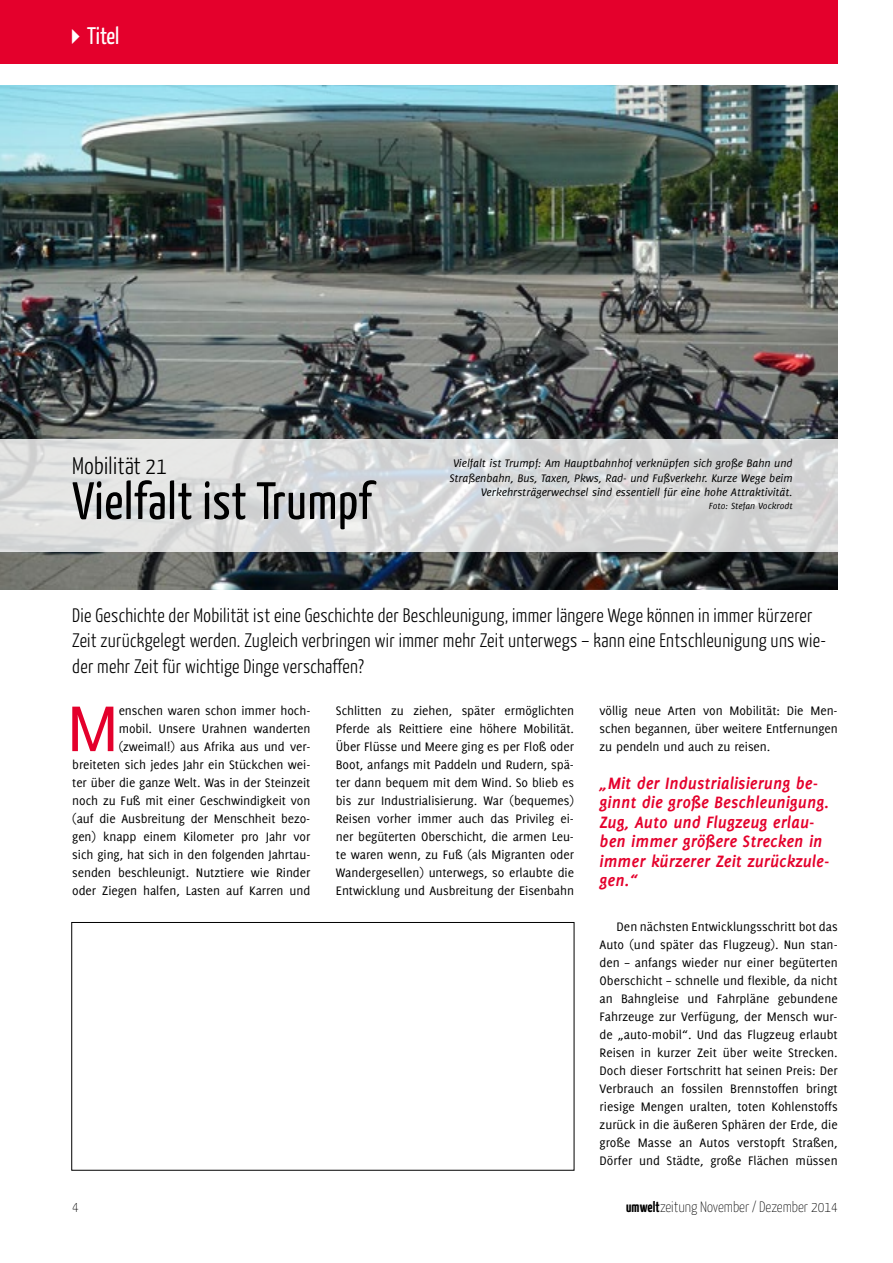
<style>
.page{position:relative;width:893px;height:1263px;background:#fff}
.page>*{position:absolute;margin:0;border:0;box-sizing:border-box;transform-origin:0 0}
.t1{font:70.65px "Delicious";color:#e4002c}
.t2{font:52.5px "Yanone Kaffeesatz";letter-spacing:.015em;color:#000}
.t3{font:300 24px "Yanone Kaffeesatz";letter-spacing:.015em;color:#000}
.t4{font:24px "Yanone Kaffeesatz";letter-spacing:-.01em;color:#fff}
.t5{font:300 19.5px/25.5px "Yanone Kaffeesatz";letter-spacing:.015em;color:#000}
.t6{font:italic 700 18px/19.5px "Delicious";color:#e4002c}
.t7{font:100 15px "Yanone Kaffeesatz";color:#000}
.t8{font:13.5px/18px "Delicious";letter-spacing:-.005em;color:#000;text-align:justify}
.t9{font:italic 12px/14.4px "Delicious";color:#000;text-align:right}
.t10{font:italic 9.75px "Delicious";color:#000}
.s1{font-weight:700}
</style>
<div class="page">
<div style="left:0;top:0;width:838px;height:64px;background:#e4002c"></div>
<img style="left:0;top:85px;width:838px;height:504px">
<svg style="left:0;top:439px;width:838px;height:113px;background:#d9dadb"></svg>
<div style="left:72px;top:922px;width:502px;height:248px;border:1px solid #000"></div>
<h3 class="t4" style="left:63px;top:21px;width:58px">✔Titel</h3>
<h3 class="t3" style="left:72px;top:451px;width:96px">Mobilität 21</h3>
<h2 class="t2" style="left:72px;top:469px;width:301px">Vielfalt ist Trumpf</h2>
<p class="t9" style="left:449px;top:456px;width:345px">Vielfalt ist Trumpf: Am Hauptbahnhof verknüpfen sich große Bahn und<br>Straßenbahn, Bus, Taxen, Pkws, Rad- und Fußverkehr. Kurze Wege beim<br>Verkehrsträgerwechsel sind essentiell für eine hohe Attraktivität.</p>
<p class="t10" style="left:709px;top:500px;width:85px">Foto: Stefan Vockrodt</p>
<p class="t5" style="left:72px;top:601px;width:755px">Die Geschichte der Mobilität ist eine Geschichte der Beschleunigung, immer längere Wege können in immer kürzerer<br>Zeit zurückgelegt werden. Zugleich verbringen wir immer mehr Zeit unterwegs – kann eine Entschleunigung uns wie&shy;der mehr Zeit für wichtige Dinge verschaffen?</p>
<h1 class="t1" style="left:67px;top:688px;width:54px">M</h1>
<p class="t8" style="left:72px;top:701px;width:240px;text-align:right">enschen waren schon immer hoch-<br>mobil. Unsere Urahnen wanderten (zweimal!) aus Afrika aus und ver&shy;breiteten sich jedes Jahr ein Stückchen wei&shy;ter über die ganze Welt. Was in der Steinzeit noch zu Fuß mit einer Geschwindigkeit von (auf die Ausbreitung der Menschheit bezo&shy;gen) knapp einem Kilometer pro Jahr vor sich ging, hat sich in den folgenden Jahrtau&shy;senden beschleunigt. Nutztiere wie Rinder oder Ziegen halfen, Lasten auf Karren und</p>
<p class="t8" style="left:336px;top:701px;width:240px">Schlitten zu ziehen, später ermöglichten Pferde als Reittiere eine höhere Mobilität.<br>Über Flüsse und Meere ging es per Floß oder Boot, anfangs mit Paddeln und Rudern, spä&shy;ter dann bequem mit dem Wind. So blieb es bis zur Industrialisierung. War (bequemes)<br>Reisen vorher immer auch das Privileg ei&shy;ner begüterten Oberschicht, die armen Leu&shy;te waren wenn, zu Fuß (als Migranten oder Wandergesellen) unterwegs, so erlaubte die Entwicklung und Ausbreitung der Eisenbahn</p>
<p class="t8" style="left:600px;top:701px;width:240px">völlig neue Arten von Mobilität: Die Men&shy;schen begannen, über weitere Entfernungen zu pendeln und auch zu reisen.</p>
<h3 class="t6" style="left:600px;top:773px;width:231px">„Mit der Industrialisierung be&shy;ginnt die große Beschleunigung.<br>Zug, Auto und Flugzeug erlau&shy;ben immer größere Strecken in immer kürzerer Zeit zurückzule&shy;gen.“</h3>
<p class="t8" style="left:600px;top:917px;width:240px;text-indent:17px">Den nächsten Entwicklungsschritt bot das Auto (und später das Flugzeug). Nun stan&shy;den – anfangs wieder nur einer begüterten Oberschicht – schnelle und flexible, da nicht an Bahngleise und Fahrpläne gebundene Fahrzeuge zur Verfügung, der Mensch wur&shy;de „auto-mobil“. Und das Flugzeug erlaubt Reisen in kurzer Zeit über weite Strecken.<br>Doch dieser Fortschritt hat seinen Preis: Der Verbrauch an fossilen Brennstoffen bringt riesige Mengen uralten, toten Kohlenstoffs zurück in die äußeren Sphären der Erde, die große Masse an Autos verstopft Straßen, Dörfer und Städte, große Flächen müssen</p>
<p class="t7" style="left:72px;top:1197px;width:8px">4</p>
<p class="t7" style="left:626px;top:1197px;width:213px"><span class="s1">umwelt</span>zeitung November / Dezember 2014</p>
</div>
